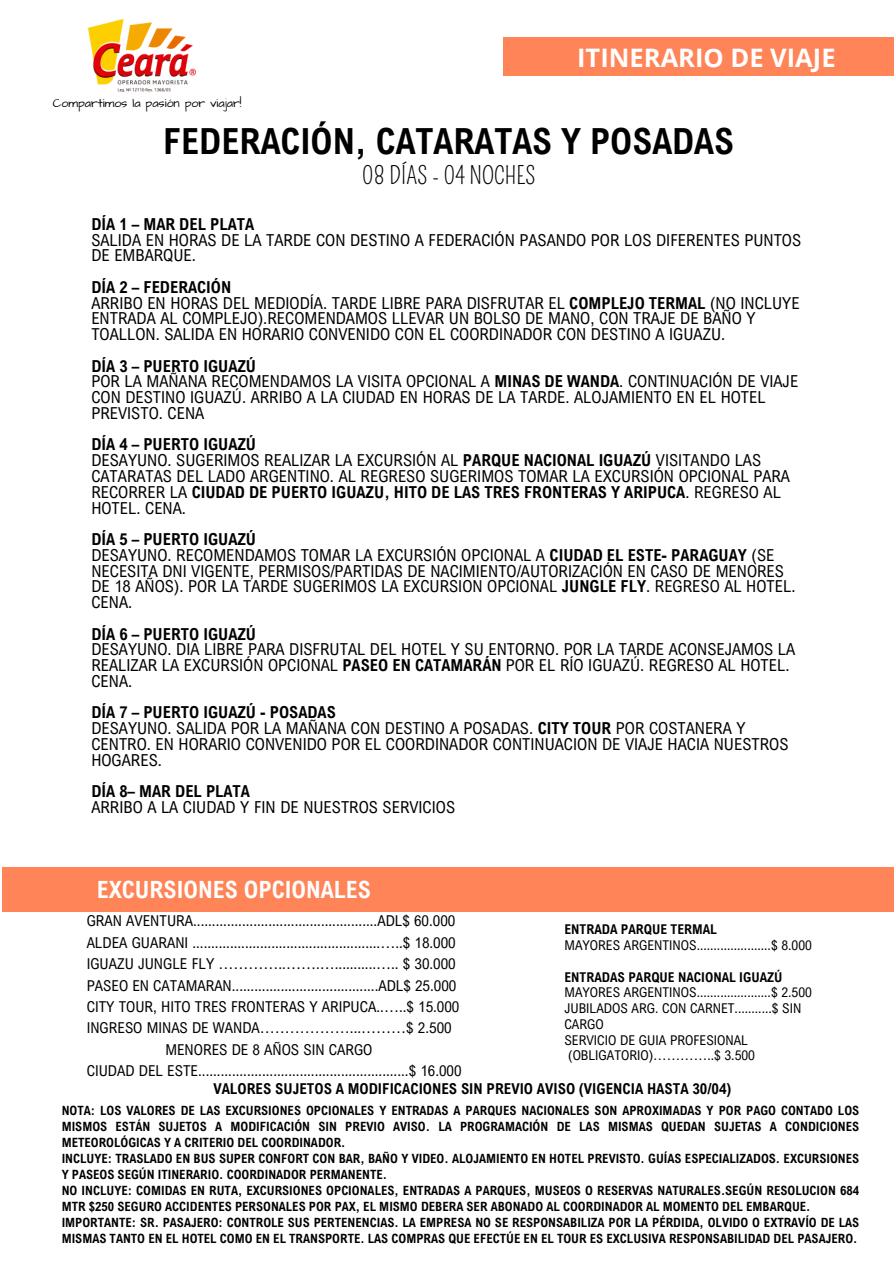
<style>
.page{position:relative;width:894px;height:1264px;background:#fff}
.page>*{position:absolute;margin:0;border:0;box-sizing:border-box;transform-origin:0 0}
.t1{font:700 36px "Arial Nova Cond";color:#000}
.t2{font:700 25.5px "Open Sans";color:#fff}
.t3{font:24px "Pompiere";color:#000}
.t4{font:700 23.7px "Arial Nova Cond";color:#fff}
.t5{font:16.5px/15.8px "Arial Nova Cond";color:#000}
.t6{font:15px "Arial Nova Cond";color:#000}
.t7{font:700 15px "Arial Nova Cond";color:#000}
.t8{font:13.5px/15.8px "Arial Nova Cond";color:#000}
.t9{font:700 13.5px "Arial Nova Cond";color:#000}
.t10{font:700 12.75px/15.9px "Arial Nova Cond";color:#000}
.t11{font:12.3px "Architects Daughter";color:#000}
.s1{font-weight:700}
</style>
<div class="page">
<img style="left:88px;top:19px;width:108px;height:72px">
<div style="left:503px;top:37px;width:390px;height:39px;background:#ff8458"></div>
<div style="left:2px;top:867px;width:891px;height:44px;background:#ff8458"></div>
<p class="t11" style="left:53px;top:95px;width:190px">Compartimos la pasión por viajar!</p>
<p class="t2" style="left:577px;top:39px;width:260px">ITINERARIO DE VIAJE</p>
<p class="t1" style="left:163px;top:118px;width:572px">FEDERACIÓN, CATARATAS Y POSADAS</p>
<p class="t3" style="left:362px;top:162px;width:175px">08 DÍAS - 04 NOCHES</p>
<h2 class="t5" style="left:91px;top:216px;width:711px"><span class="s1">DÍA 1 – MAR DEL PLATA<br></span>SALIDA EN HORAS DE LA TARDE CON DESTINO A FEDERACIÓN PASANDO POR LOS DIFERENTES PUNTOS<br>DE EMBARQUE.</h2>
<h1 class="t5" style="left:91px;top:279px;width:709px"><span class="s1">DÍA 2 – FEDERACIÓN<br></span>ARRIBO EN HORAS DEL MEDIODÍA. TARDE LIBRE PARA DISFRUTAR EL <span class="s1">COMPLEJO TERMAL</span> (NO INCLUYE ENTRADA AL COMPLEJO).RECOMENDAMOS LLEVAR UN BOLSO DE MANO, CON TRAJE DE BAÑO Y TOALLON. SALIDA EN HORARIO CONVENIDO CON EL COORDINADOR CON DESTINO A IGUAZU.</h1>
<h3 class="t5" style="left:91px;top:357px;width:708px"><span class="s1">DÍA 3 – PUERTO IGUAZÚ<br></span>POR LA MAÑANA RECOMENDAMOS LA VISITA OPCIONAL A <span class="s1">MINAS DE WANDA</span>. CONTINUACIÓN DE VIAJE CON DESTINO IGUAZÚ. ARRIBO A LA CIUDAD EN HORAS DE LA TARDE. ALOJAMIENTO EN EL HOTEL PREVISTO. CENA</h3>
<h5 class="t5" style="left:91px;top:436px;width:700px"><span class="s1">DÍA 4 – PUERTO IGUAZÚ<br></span>DESAYUNO. SUGERIMOS REALIZAR LA EXCURSIÓN AL <span class="s1">PARQUE NACIONAL IGUAZÚ</span> VISITANDO LAS CATARATAS DEL LADO ARGENTINO. AL REGRESO SUGERIMOS TOMAR LA EXCURSIÓN OPCIONAL PARA RECORRER LA <span class="s1">CIUDAD DE PUERTO IGUAZU, HITO DE LAS TRES FRONTERAS Y ARIPUCA</span>. REGRESO AL HOTEL. CENA.</h5>
<h5 class="t5" style="left:91px;top:531px;width:705px"><span class="s1">DÍA 5 – PUERTO IGUAZÚ<br></span>DESAYUNO. RECOMENDAMOS TOMAR LA EXCURSIÓN OPCIONAL A <span class="s1">CIUDAD EL ESTE- PARAGUAY</span> (SE NECESITA DNI VIGENTE, PERMISOS/PARTIDAS DE NACIMIENTO/AUTORIZACIÓN EN CASO DE MENORES DE 18 AÑOS). POR LA TARDE SUGERIMOS LA EXCURSION OPCIONAL <span class="s1">JUNGLE FLY</span>. REGRESO AL HOTEL.<br>CENA.</h5>
<h5 class="t5" style="left:91px;top:625px;width:705px"><span class="s1">DÍA 6 – PUERTO IGUAZÚ<br></span>DESAYUNO. DIA LIBRE PARA DISFRUTAL DEL HOTEL Y SU ENTORNO. POR LA TARDE ACONSEJAMOS LA REALIZAR LA EXCURSIÓN OPCIONAL <span class="s1">PASEO EN CATAMARÁN</span> POR EL RÍO IGUAZÚ. REGRESO AL HOTEL.<br>CENA.</h5>
<h5 class="t5" style="left:91px;top:704px;width:698px"><span class="s1">DÍA 7 – PUERTO IGUAZÚ - POSADAS<br></span>DESAYUNO. SALIDA POR LA MAÑANA CON DESTINO A POSADAS. <span class="s1">CITY TOUR</span> POR COSTANERA Y CENTRO. EN HORARIO CONVENIDO POR EL COORDINADOR CONTINUACION DE VIAJE HACIA NUESTROS HOGARES.</h5>
<h5 class="t5" style="left:91px;top:783px;width:365px"><span class="s1">DÍA 8– MAR DEL PLATA<br></span>ARRIBO A LA CIUDAD Y FIN DE NUESTROS SERVICIOS</h5>
<p class="t4" style="left:97px;top:874px;width:276px">EXCURSIONES OPCIONALES</p>
<p class="t6" style="left:87px;top:911px;width:370px">GRAN AVENTURA.................................................ADL$ 60.000</p>
<p class="t6" style="left:87px;top:933px;width:370px">ALDEA GUARANI ..................................................…..$ 18.000</p>
<p class="t6" style="left:87px;top:954px;width:370px">IGUAZU JUNGLE FLY …………..…….…...........….. $ 30.000</p>
<p class="t6" style="left:87px;top:975px;width:371px">PASEO EN CATAMARAN.......................................ADL$ 25.000</p>
<p class="t6" style="left:87px;top:997px;width:374px">CITY TOUR, HITO TRES FRONTERAS Y ARIPUCA..…..$ 15.000</p>
<p class="t6" style="left:87px;top:1018px;width:366px">INGRESO MINAS DE WANDA………………...………$ 2.500</p>
<p class="t6" style="left:165px;top:1039px;width:208px">MENORES DE 8 AÑOS SIN CARGO</p>
<p class="t6" style="left:87px;top:1061px;width:376px">CIUDAD DEL ESTE........................................................$ 16.000</p>
<h5 class="t9" style="left:564px;top:921px;width:154px">ENTRADA PARQUE TERMAL</h5>
<h5 class="t8" style="left:564px;top:937px;width:249px">MAYORES ARGENTINOS......................$ 8.000</h5>
<h5 class="t9" style="left:564px;top:968px;width:219px">ENTRADAS PARQUE NACIONAL IGUAZÚ</h5>
<h2 class="t8" style="left:564px;top:984px;width:249px">MAYORES ARGENTINOS......................$ 2.500</h2>
<h5 class="t8" style="left:564px;top:1000px;width:238px">JUBILADOS ARG. CON CARNET...........$ SIN<br>CARGO</h5>
<p class="t8" style="left:564px;top:1031px;width:185px">SERVICIO DE GUIA PROFESIONAL</p>
<p class="t8" style="left:568px;top:1047px;width:188px">(OBLIGATORIO)…………..$ 3.500</p>
<h4 class="t7" style="left:213px;top:1078px;width:519px">VALORES SUJETOS A MODIFICACIONES SIN PREVIO AVISO (VIGENCIA HASTA 30/04)</h4>
<p class="t10" style="left:62px;top:1102px;width:798px">NOTA: LOS VALORES DE LAS EXCURSIONES OPCIONALES Y ENTRADAS A PARQUES NACIONALES SON APROXIMADAS Y POR PAGO CONTADO LOS MISMOS ESTÁN SUJETOS A MODIFICACIÓN SIN PREVIO AVISO. LA PROGRAMACIÓN DE LAS MISMAS QUEDAN SUJETAS A CONDICIONES METEOROLÓGICAS Y A CRITERIO DEL COORDINADOR.<br>INCLUYE: TRASLADO EN BUS SUPER CONFORT CON BAR, BAÑO Y VIDEO. ALOJAMIENTO EN HOTEL PREVISTO. GUÍAS ESPECIALIZADOS. EXCURSIONES Y PASEOS SEGÚN ITINERARIO. COORDINADOR PERMANENTE.<br>NO INCLUYE: COMIDAS EN RUTA, EXCURSIONES OPCIONALES, ENTRADAS A PARQUES, MUSEOS O RESERVAS NATURALES.SEGÚN RESOLUCION 684<br>MTR $250 SEGURO ACCIDENTES PERSONALES POR PAX, EL MISMO DEBERA SER ABONADO AL COORDINADOR AL MOMENTO DEL EMBARQUE.<br>IMPORTANTE: SR. PASAJERO: CONTROLE SUS PERTENENCIAS. LA EMPRESA NO SE RESPONSABILIZA POR LA PÉRDIDA, OLVIDO O EXTRAVÍO DE LAS MISMAS TANTO EN EL HOTEL COMO EN EL TRANSPORTE. LAS COMPRAS QUE EFECTÚE EN EL TOUR ES EXCLUSIVA RESPONSABILIDAD DEL PASAJERO.</p>
</div>
